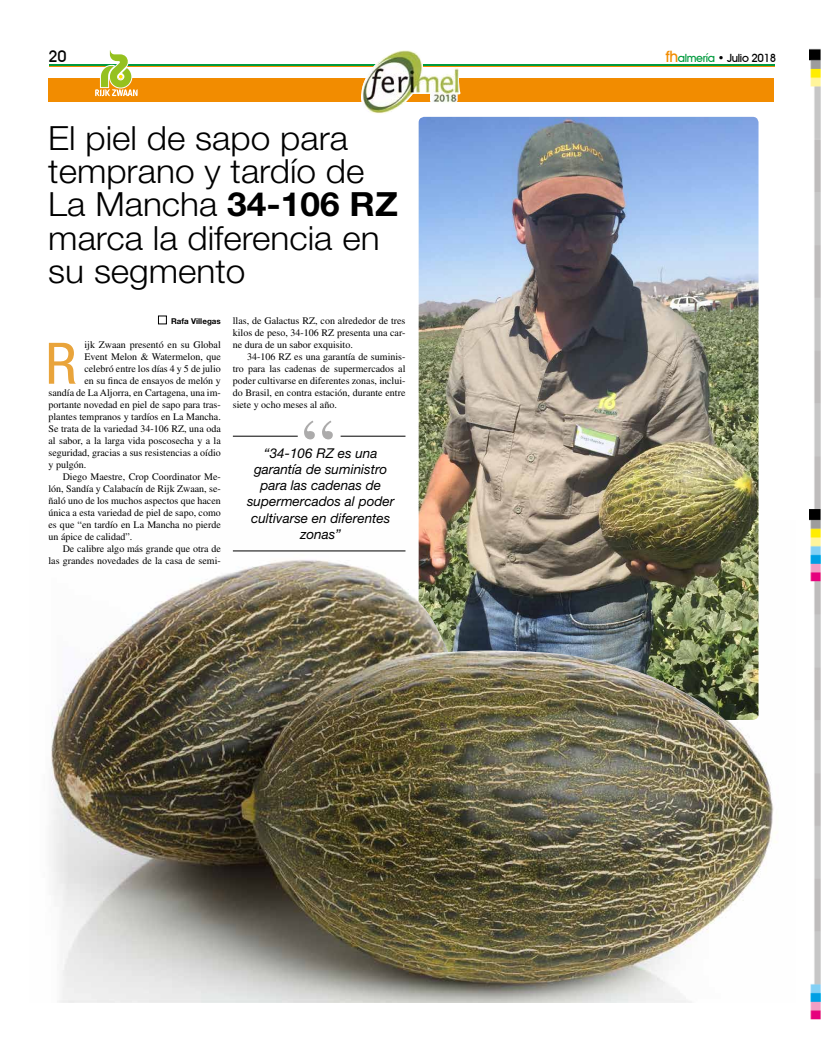
<style>
.page{position:relative;width:823px;height:1049px;background:#fff}
.page>*{position:absolute;margin:0;border:0;box-sizing:border-box;transform-origin:0 0}
.t1{font:condensed 57.3px "Helvetica Neue LT Std";color:#e9a43b;scale:1.06 1}
.t2{font:300 33.4px/33.2px "Helvetica Neue LT Std";color:#000;scale:1.06 1}
.t3{font:500 16px "Avant Garde IT Cby BT";color:#000}
.t4{font:italic 13.5px/16.2px "Helvetica Neue LT Std";color:#000;text-align:center}
.t5{font:500 11.3px "Avant Garde IT Cby BT";letter-spacing:-.03em;color:#000}
.t6{font:10px/12px "Times LT Std";color:#000;text-align:justify}
.t7{font:700 8px "Helvetica Neue LT Std";letter-spacing:.005em;color:#000}
.s1{font-size:15.7px;color:#f28c00}
.s2{color:#009b3e}
.s3{font-weight:700}
</style>
<div class="page">
<img style="left:809px;top:48px;width:12px;height:972px">
<img style="left:59px;top:520px;width:718px;height:482px">
<img style="left:418px;top:117px;width:340px;height:443px">
<img style="left:51px;top:560px;width:722px;height:424px">
<hr style="left:49px;top:64px;width:725px;height:1px;background:#009b3e">
<hr style="left:49px;top:66px;width:725px;height:1px;background:#f28c00">
<div style="left:49px;top:78px;width:724px;height:24px;background:#f28c00"></div>
<svg style="left:361px;top:65px;width:100px;height:56px"></svg>
<img style="left:362px;top:50px;width:97px;height:65px">
<svg style="left:95px;top:50px;width:42px;height:46px"></svg>
<div style="left:158px;top:316px;width:8px;height:8px;border:1px solid #000"></div>
<hr style="left:233px;top:436px;width:64px;height:1px;background:#000">
<hr style="left:233px;top:551px;width:172px;height:1px;background:#000">
<hr style="left:340px;top:436px;width:65px;height:1px;background:#000">
<svg style="left:304px;top:421px;width:28px;height:18px"></svg>
<h3 class="t3" style="left:48px;top:46px;width:20px">20</h3>
<p class="t5" style="left:665px;top:51px;width:112px"><span class="s1">fh</span><span class="s2">almería</span> • Julio 2018</p>
<h2 class="t2" style="left:48px;top:121px;width:331px">El piel de sapo para temprano y tardío de<br>La Mancha <span class="s3">34-106 RZ </span>marca la diferencia en su segmento</h2>
<p class="t6" style="left:233px;top:315px;width:174px">llas, de Galactus RZ, con alrededor de tres kilos de peso, 34-106 RZ presenta una car&shy;ne dura de un sabor exquisito.</p>
<p class="t6" style="left:233px;top:351px;width:174px;text-indent:14px">34-106 RZ es una garantía de suminis&shy;tro para las cadenas de supermercados al poder cultivarse en diferentes zonas, inclui&shy;do Brasil, en contra estación, durante entre siete y ocho meses al año.</p>
<h3 class="t4" style="left:247px;top:445px;width:149px">“34-106 RZ es una garantía de suministro para las cadenas de supermercados al poder cultivarse en diferentes zonas”</h3>
<p class="t7" style="left:171px;top:316px;width:51px">Rafa Villegas</p>
<p class="t6" style="left:84px;top:339px;width:138px">ijk Zwaan presentó en su Global</p>
<p class="t6" style="left:84px;top:351px;width:138px">Event Melon &amp; Watermelon, que</p>
<p class="t6" style="left:84px;top:363px;width:138px">celebró entre los días 4 y 5 de julio</p>
<p class="t6" style="left:84px;top:375px;width:138px">en su finca de ensayos de melón y</p>
<p class="t6" style="left:48px;top:387px;width:174px">sandía de La Aljorra, en Cartagena, una im-</p>
<p class="t6" style="left:48px;top:399px;width:174px">portante novedad en piel de sapo para tras-</p>
<p class="t6" style="left:48px;top:411px;width:174px">plantes tempranos y tardíos en La Mancha.</p>
<p class="t6" style="left:48px;top:423px;width:174px">Se trata de la variedad 34-106 RZ, una oda</p>
<p class="t6" style="left:48px;top:435px;width:174px">al sabor, a la larga vida poscosecha y a la</p>
<p class="t6" style="left:48px;top:447px;width:174px">seguridad, gracias a sus resistencias a oídio</p>
<p class="t6" style="left:48px;top:459px;width:39px">y pulgón.</p>
<p class="t6" style="left:63px;top:471px;width:159px">Diego Maestre, Crop Coordinator Me-</p>
<p class="t6" style="left:48px;top:483px;width:174px">lón, Sandía y Calabacín de Rijk Zwaan, se-</p>
<p class="t6" style="left:48px;top:495px;width:174px">ñaló uno de los muchos aspectos que hacen</p>
<p class="t6" style="left:48px;top:507px;width:174px">única a esta variedad de piel de sapo, como</p>
<p class="t6" style="left:48px;top:519px;width:174px">es que “en tardío en La Mancha no pierde</p>
<p class="t6" style="left:48px;top:531px;width:85px">un ápice de calidad”.</p>
<p class="t6" style="left:63px;top:543px;width:159px">De calibre algo más grande que otra de</p>
<p class="t6" style="left:48px;top:555px;width:174px">las grandes novedades de la casa de semi-</p>
<h1 class="t1" style="left:45px;top:330px;width:31px">R</h1>
</div>
